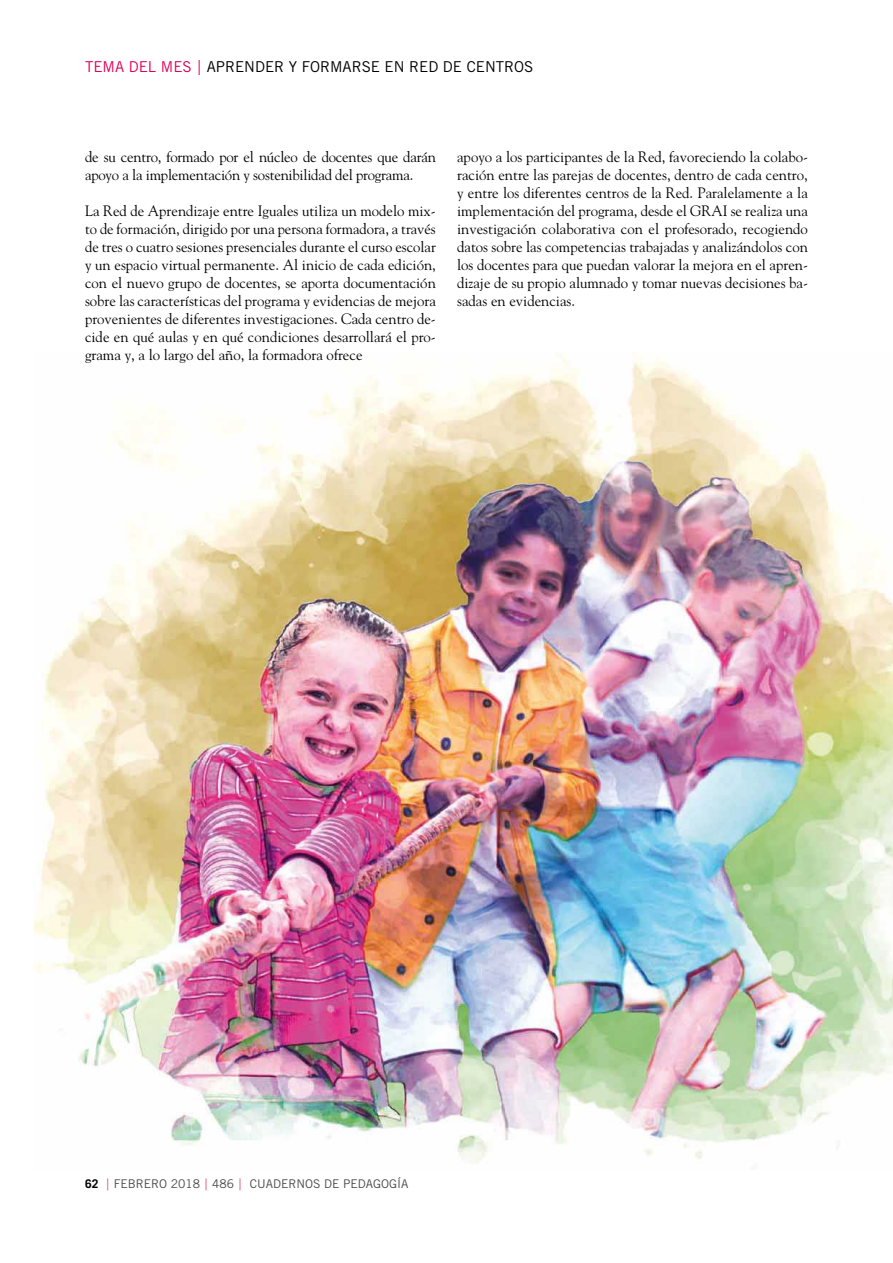
<style>
.page{position:relative;width:893px;height:1263px;background:#fff}
.page>*{position:absolute;margin:0;border:0;box-sizing:border-box;transform-origin:0 0}
.t1{font:15px/18px "Goudy Std";color:#000;text-align:justify}
.t2{font:15px "Trade Gothic LT Std";color:#000}
.t3{font:12px "Trade Gothic LT Std";color:#4b4b4d}
.t4{font:700 12px "Trade Gothic LT Std";color:#000}
.s1{color:#de0059}
</style>
<div class="page">
<img style="left:34px;top:356px;width:859px;height:807px">
<p class="t2" style="left:85px;top:58px;width:450px"><span class="s1">TEMA DEL MES</span> APRENDER Y FORMARSE EN RED DE CENTROS</p>
<p class="t1" style="left:85px;top:148px;width:352px">de su centro, formado por el núcleo de docentes que darán apoyo a la implementación y sostenibilidad del programa.</p>
<p class="t1" style="left:85px;top:202px;width:352px">La Red de Aprendizaje entre Iguales utiliza un modelo mix&shy;to de formación, dirigido por una persona formadora, a través de tres o cuatro sesiones presenciales durante el curso escolar y un espacio virtual permanente. Al inicio de cada edición, con el nuevo grupo de docentes, se aporta documentación sobre las características del programa y evidencias de mejora provenientes de diferentes investigaciones. Cada centro de&shy;cide en qué aulas y en qué condiciones desarrollará el pro&shy;grama y, a lo largo del año, la formadora ofrece</p>
<p class="t1" style="left:457px;top:148px;width:352px">apoyo a los participantes de la Red, favoreciendo la colabo&shy;ración entre las parejas de docentes, dentro de cada centro, y entre los diferentes centros de la Red. Paralelamente a la implementación del programa, desde el GRAI se realiza una investigación colaborativa con el profesorado, recogiendo datos sobre las competencias trabajadas y analizándolos con los docentes para que puedan valorar la mejora en el apren&shy;dizaje de su propio alumnado y tomar nuevas decisiones ba&shy;sadas en evidencias.</p>
<p class="t4" style="left:85px;top:1176px;width:15px">62</p>
<p class="t3" style="left:114px;top:1176px;width:122px">FEBRERO 2018 486</p>
<p class="t3" style="left:250px;top:1176px;width:160px">CUADERNOS DE PEDAGOGÍA</p>
</div>
